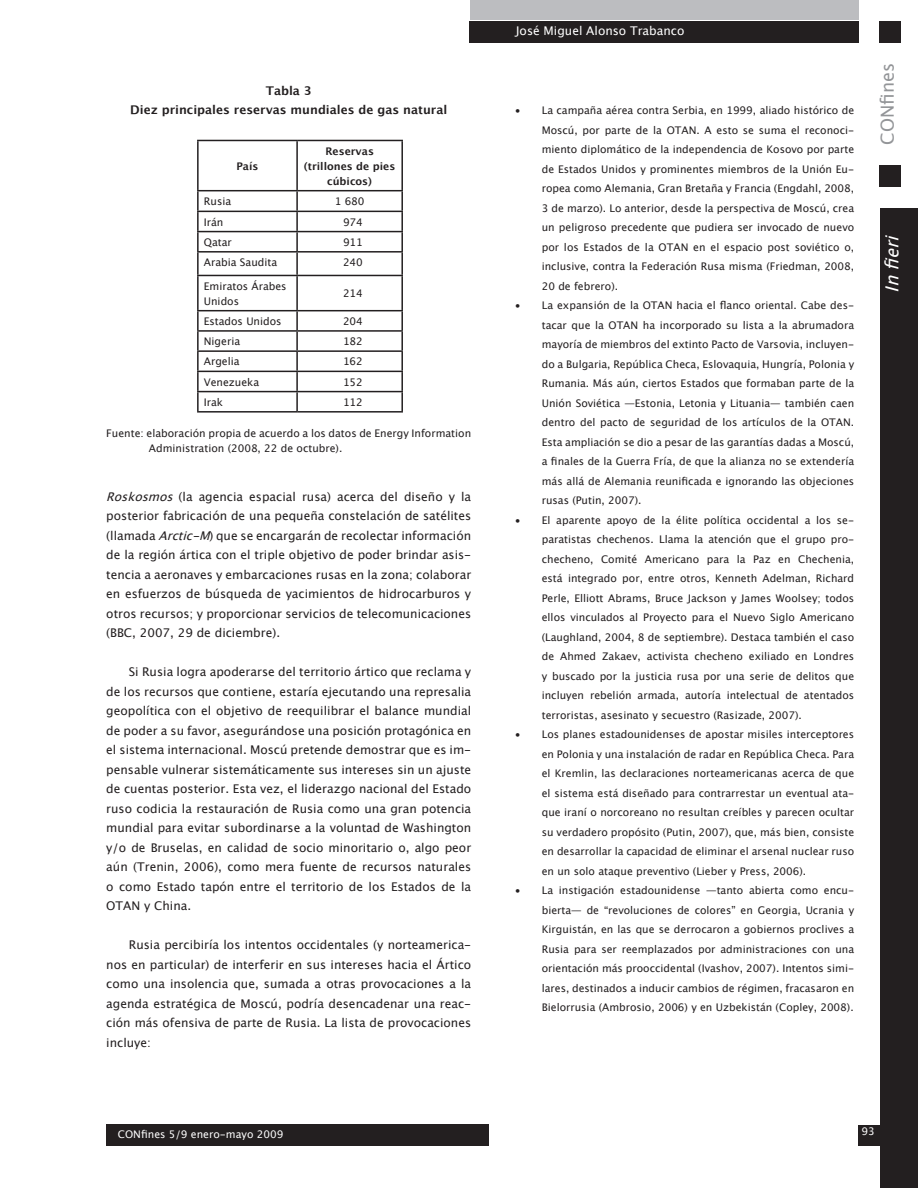
<style>
.page{position:relative;width:918px;height:1188px;background:#fff}
.page>*{position:absolute;margin:0;border:0;box-sizing:border-box;transform-origin:0 0}
.t1{font:18px "Lucida Grande";color:#939598}
.t2{font:italic 18px "Lucida Grande";color:#fff}
.t3{font:12px/19.5px "Lucida Grande";color:#231f20;text-align:justify}
.t4{font:700 12px/19.5px "Lucida Grande";color:#231f20;text-align:center}
.t5{font:12px "Lucida Grande";color:#fff}
.t6{font:10.5px/19.5px "Lucida Grande";color:#231f20;text-align:justify}
.t7{font:700 10.5px/15px "Lucida Grande";color:#231f20;text-align:center}
.t8{font:10.5px "Lucida Grande";color:#fdfdfd}
.s1{font-style:italic}
</style>
<div class="page">
<div style="left:106px;top:1124px;width:383px;height:21px;background:#231f20"></div>
<div style="left:880px;top:208px;width:38px;height:980px;background:#231f20"></div>
<div style="left:469px;top:21px;width:389px;height:21px;background:#231f20"></div>
<div style="left:470px;top:0;width:388px;height:19px;background:#bcbdc0"></div>
<div style="left:879px;top:21px;width:22px;height:21px;background:#231f20"></div>
<div style="left:879px;top:166px;width:22px;height:21px;background:#231f20"></div>
<div style="left:858px;top:1125px;width:42px;height:20px;background:#231f20"></div>
<hr style="left:197px;top:140px;width:100px;height:1px;background:#231f20">
<hr style="left:197px;top:141px;width:2px;height:49px;background:#231f20">
<hr style="left:297px;top:140px;width:106px;height:1px;background:#231f20">
<hr style="left:296px;top:141px;width:2px;height:49px;background:#231f20">
<hr style="left:401px;top:141px;width:2px;height:49px;background:#231f20">
<hr style="left:197px;top:190px;width:100px;height:1px;background:#231f20">
<hr style="left:197px;top:191px;width:2px;height:20px;background:#231f20">
<hr style="left:297px;top:190px;width:106px;height:1px;background:#231f20">
<hr style="left:296px;top:191px;width:2px;height:20px;background:#231f20">
<hr style="left:401px;top:191px;width:2px;height:20px;background:#231f20">
<hr style="left:197px;top:211px;width:100px;height:1px;background:#231f20">
<hr style="left:297px;top:211px;width:106px;height:1px;background:#231f20">
<hr style="left:197px;top:231px;width:100px;height:1px;background:#231f20">
<svg style="left:197px;top:212px;width:2px;height:39px"></svg>
<hr style="left:297px;top:231px;width:106px;height:1px;background:#231f20">
<svg style="left:296px;top:212px;width:2px;height:39px"></svg>
<svg style="left:401px;top:212px;width:2px;height:39px"></svg>
<hr style="left:197px;top:251px;width:100px;height:2px;background:#231f20">
<hr style="left:197px;top:253px;width:2px;height:22px;background:#231f20">
<hr style="left:297px;top:251px;width:106px;height:2px;background:#231f20">
<hr style="left:296px;top:253px;width:2px;height:22px;background:#231f20">
<hr style="left:401px;top:253px;width:2px;height:22px;background:#231f20">
<hr style="left:197px;top:275px;width:100px;height:1px;background:#231f20">
<hr style="left:197px;top:276px;width:2px;height:34px;background:#231f20">
<hr style="left:297px;top:275px;width:106px;height:1px;background:#231f20">
<hr style="left:296px;top:276px;width:2px;height:34px;background:#231f20">
<hr style="left:401px;top:276px;width:2px;height:34px;background:#231f20">
<hr style="left:197px;top:310px;width:100px;height:1px;background:#231f20">
<hr style="left:297px;top:310px;width:106px;height:1px;background:#231f20">
<hr style="left:197px;top:330px;width:100px;height:2px;background:#231f20">
<hr style="left:297px;top:330px;width:106px;height:2px;background:#231f20">
<hr style="left:197px;top:350px;width:100px;height:2px;background:#231f20">
<hr style="left:297px;top:350px;width:106px;height:2px;background:#231f20">
<hr style="left:197px;top:371px;width:100px;height:1px;background:#231f20">
<hr style="left:297px;top:371px;width:106px;height:1px;background:#231f20">
<hr style="left:197px;top:391px;width:100px;height:1px;background:#231f20">
<svg style="left:197px;top:311px;width:2px;height:100px"></svg>
<hr style="left:297px;top:391px;width:106px;height:1px;background:#231f20">
<svg style="left:296px;top:311px;width:2px;height:100px"></svg>
<svg style="left:401px;top:311px;width:2px;height:100px"></svg>
<hr style="left:197px;top:411px;width:100px;height:2px;background:#231f20">
<hr style="left:297px;top:411px;width:106px;height:2px;background:#231f20">
<p class="t4" style="left:130px;top:81px;width:319px">Tabla 3<br>Diez principales reservas mundiales de gas natural</p>
<p class="t7" style="left:236px;top:158px;width:23px">País</p>
<p class="t7" style="left:304px;top:143px;width:93px">Reservas (trillones de pies cúbicos)</p>
<p class="t6" style="left:204px;top:192px;width:29px">Rusia</p>
<p class="t6" style="left:335px;top:192px;width:31px">1 680</p>
<p class="t6" style="left:204px;top:212px;width:21px">Irán</p>
<p class="t6" style="left:343px;top:212px;width:21px">974</p>
<p class="t6" style="left:204px;top:232px;width:29px">Qatar</p>
<p class="t6" style="left:343px;top:232px;width:21px">911</p>
<p class="t6" style="left:204px;top:253px;width:75px">Arabia Saudita</p>
<p class="t6" style="left:343px;top:253px;width:21px">240</p>
<p class="t6" style="left:204px;top:279px;width:84px;line-height:15px">Emiratos Árabes<br>Unidos</p>
<p class="t6" style="left:343px;top:284px;width:21px">214</p>
<p class="t6" style="left:204px;top:312px;width:79px">Estados Unidos</p>
<p class="t6" style="left:343px;top:312px;width:21px">204</p>
<p class="t6" style="left:204px;top:332px;width:38px">Nigeria</p>
<p class="t6" style="left:343px;top:332px;width:21px">182</p>
<p class="t6" style="left:204px;top:352px;width:37px">Argelia</p>
<p class="t6" style="left:343px;top:352px;width:21px">162</p>
<p class="t6" style="left:204px;top:372px;width:57px">Venezueka</p>
<p class="t6" style="left:343px;top:372px;width:21px">152</p>
<p class="t6" style="left:204px;top:392px;width:21px">Irak</p>
<p class="t6" style="left:343px;top:392px;width:21px">112</p>
<p class="t6" style="left:149px;top:425px;width:324px;line-height:15px;text-indent:-43px">Fuente: elaboración propia de acuerdo a los datos de Energy Information<br>Administration (2008, 22 de octubre).</p>
<p class="t3" style="left:106px;top:487px;width:366px"><span class="s1">Roskosmos</span>(la agencia espacial rusa) acerca del diseño y la posterior fabricación de una pequeña constelación de satélites (llamada <span class="s1">Arctic-M</span>) que se encargarán de recolectar información de la región ártica con el triple objetivo de poder brindar asis&shy;tencia a aeronaves y embarcaciones rusas en la zona; colaborar en esfuerzos de búsqueda de yacimientos de hidrocarburos y otros recursos; y proporcionar servicios de telecomunicaciones (BBC, 2007, 29 de diciembre).</p>
<p class="t3" style="left:106px;top:662px;width:366px;text-indent:23px">Si Rusia logra apoderarse del territorio ártico que reclama y de los recursos que contiene, estaría ejecutando una represalia geopolítica con el objetivo de reequilibrar el balance mundial de poder a su favor, asegurándose una posición protagónica en el sistema internacional. Moscú pretende demostrar que es im&shy;pensable vulnerar sistemáticamente sus intereses sin un ajuste de cuentas posterior. Esta vez, el liderazgo nacional del Estado ruso codicia la restauración de Rusia como una gran potencia mundial para evitar subordinarse a la voluntad de Washington y/o de Bruselas, en calidad de socio minoritario o, algo peor aún (Trenin, 2006), como mera fuente de recursos naturales o como Estado tapón entre el territorio de los Estados de la OTAN y China.</p>
<p class="t3" style="left:106px;top:935px;width:366px;text-indent:23px">Rusia percibiría los intentos occidentales (y norteamerica&shy;nos en particular) de interferir en sus intereses hacia el Ártico como una insolencia que, sumada a otras provocaciones a la agenda estratégica de Moscú, podría desencadenar una reac&shy;ción más ofensiva de parte de Rusia. La lista de provocaciones incluye:</p>
<p class="t8" style="left:118px;top:1129px;width:167px">CONfines 5/9 enero-mayo 2009</p>
<p class="t5" style="left:516px;top:24px;width:170px">José Miguel Alonso Trabanco</p>
<p class="t6" style="left:542px;top:101px;width:314px;text-indent:-27px">• La campaña aérea contra Serbia, en 1999, aliado histórico de Moscú, por parte de la OTAN. A esto se suma el reconoci&shy;miento diplomático de la independencia de Kosovo por parte de Estados Unidos y prominentes miembros de la Unión Eu&shy;ropea como Alemania, Gran Bretaña y Francia (Engdahl, 2008, 3 de marzo). Lo anterior, desde la perspectiva de Moscú, crea un peligroso precedente que pudiera ser invocado de nuevo por los Estados de la OTAN en el espacio post soviético o, inclusive, contra la Federación Rusa misma (Friedman, 2008, 20 de febrero).</p>
<p class="t6" style="left:542px;top:296px;width:314px;text-indent:-27px">• La expansión de la OTAN hacia el flanco oriental. Cabe des&shy;tacar que la OTAN ha incorporado su lista a la abrumadora mayoría de miembros del extinto Pacto de Varsovia, incluyen&shy;do a Bulgaria, República Checa, Eslovaquia, Hungría, Polonia y Rumania. Más aún, ciertos Estados que formaban parte de la Unión Soviética —Estonia, Letonia y Lituania— también caen dentro del pacto de seguridad de los artículos de la OTAN.<br>Esta ampliación se dio a pesar de las garantías dadas a Moscú, a finales de la Guerra Fría, de que la alianza no se extendería más allá de Alemania reunificada e ignorando las objeciones rusas (Putin, 2007).</p>
<p class="t6" style="left:542px;top:510px;width:314px;text-indent:-27px">• El aparente apoyo de la élite política occidental a los se&shy;paratistas chechenos. Llama la atención que el grupo pro&shy;checheno, Comité Americano para la Paz en Chechenia, está integrado por, entre otros, Kenneth Adelman, Richard Perle, Elliott Abrams, Bruce Jackson y James Woolsey; todos ellos vinculados al Proyecto para el Nuevo Siglo Americano (Laughland, 2004, 8 de septiembre). Destaca también el caso de Ahmed Zakaev, activista checheno exiliado en Londres y buscado por la justicia rusa por una serie de delitos que incluyen rebelión armada, autoría intelectual de atentados terroristas, asesinato y secuestro (Rasizade, 2007).</p>
<p class="t6" style="left:542px;top:725px;width:314px;text-indent:-27px">• Los planes estadounidenses de apostar misiles interceptores en Polonia y una instalación de radar en República Checa. Para el Kremlin, las declaraciones norteamericanas acerca de que el sistema está diseñado para contrarrestar un eventual ata&shy;que iraní o norcoreano no resultan creíbles y parecen ocultar su verdadero propósito (Putin, 2007), que, más bien, consiste en desarrollar la capacidad de eliminar el arsenal nuclear ruso en un solo ataque preventivo (Lieber y Press, 2006).</p>
<p class="t6" style="left:542px;top:881px;width:314px;text-indent:-27px">• La instigación estadounidense —tanto abierta como encu&shy;bierta— de “revoluciones de colores” en Georgia, Ucrania y Kirguistán, en las que se derrocaron a gobiernos proclives a Rusia para ser reemplazados por administraciones con una orientación más prooccidental (Ivashov, 2007). Intentos simi&shy;lares, destinados a inducir cambios de régimen, fracasaron en Bielorrusia (Ambrosio, 2006) y en Uzbekistán (Copley, 2008).</p>
<h1 class="t1" style="left:877px;top:145px;width:83px;rotate:-90deg">CONfines</h1>
<h1 class="t2" style="left:882px;top:293px;width:67px;rotate:-90deg">Infieri</h1>
<p class="t8" style="left:862px;top:1126px;width:15px">93</p>
</div>
